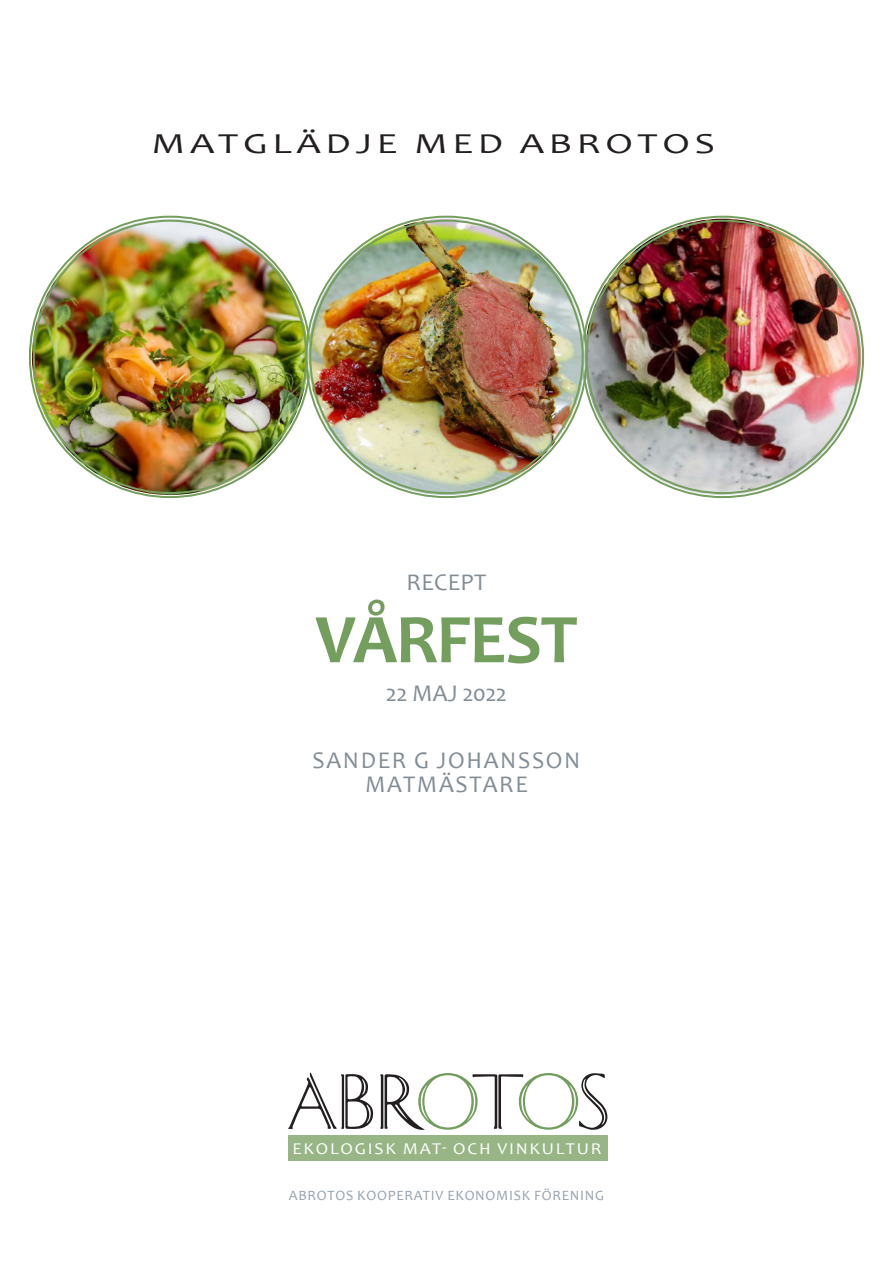
<style>
.page{position:relative;width:893px;height:1263px;background:#fff}
.page>*{position:absolute;margin:0;border:0;box-sizing:border-box;transform-origin:0 0}
.t1{font:77.7px "Caesar";letter-spacing:-.07em;color:#231f20}
.BRÖD_NOT{font:700 70.5px "Candara";letter-spacing:-.02em;color:#739e5e}
.BRÖD_NOT-2{font:29.1px "Candara";letter-spacing:.12em;color:#231f20;scale:1.36 1}
.BRÖD_NOT-3{font:24px "Candara";letter-spacing:.07em;color:#818c94}
.BRÖD_NOT-4{font:24px "Candara";letter-spacing:-.025em;color:#818c94}
.t2{font:16.5px "Candara";letter-spacing:.1em;color:#fff;scale:1.08 1}
.BRÖD_NOT-5{font:14.25px "Candara";letter-spacing:.05em;color:#94a1ae}
.s1{color:#739e5e}
</style>
<div class="page">
<div style="left:288px;top:1135px;width:319px;height:26px;background:#97b585"></div>
<img style="left:32px;top:219px;width:276px;height:276px;border-radius:138px">
<img style="left:585px;top:219px;width:276px;height:276px;border-radius:138px">
<img style="left:308px;top:219px;width:277px;height:276px;border-radius:138px">
<p class="BRÖD_NOT-2" style="left:152px;top:126px;width:416px">MATGLÄDJE MED ABROTOS</p>
<p class="BRÖD_NOT-3" style="left:407px;top:568px;width:81px">RECEPT</p>
<p class="BRÖD_NOT" style="left:315px;top:597px;width:264px">VÅRFEST</p>
<p class="BRÖD_NOT-4" style="left:386px;top:679px;width:123px">22 MAJ 2022</p>
<p class="BRÖD_NOT-3" style="left:313px;top:746px;width:269px">SANDER G JOHANSSON</p>
<p class="BRÖD_NOT-3" style="left:365px;top:770px;width:164px">MATMÄSTARE</p>
<p class="t1" style="left:288px;top:1062px;width:324px">ABR<span class="s1">O</span>T<span class="s1">O</span>S</p>
<p class="t2" style="left:292px;top:1138px;width:288px">EKOLOGISK MAT- OCH VINKULTUR</p>
<p class="BRÖD_NOT-5" style="left:289px;top:1187px;width:317px">ABROTOS KOOPERATIV EKONOMISK FÖRENING</p>
</div>
